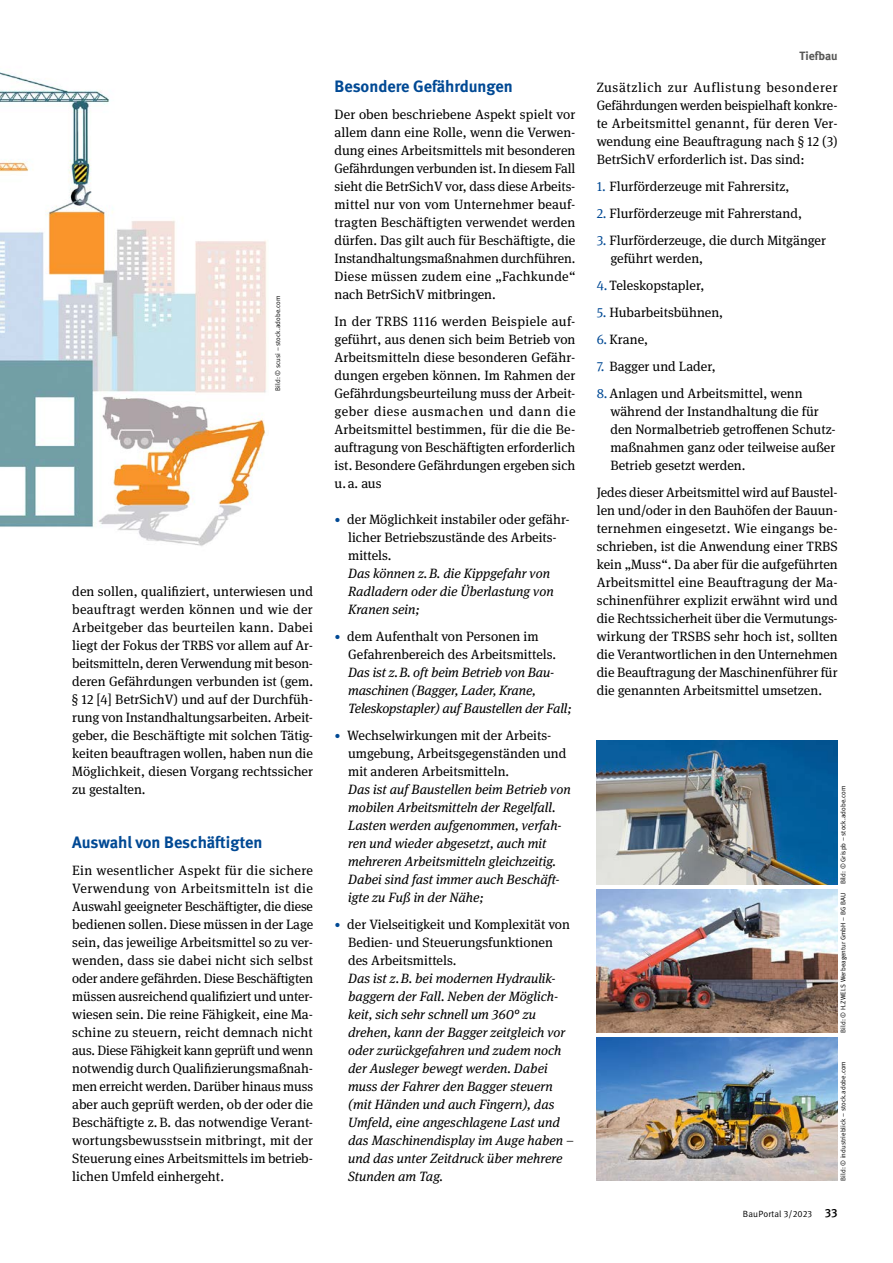
<style>
.page{position:relative;width:893px;height:1263px;background:#fff}
.page>*{position:absolute;margin:0;border:0;box-sizing:border-box;transform-origin:0 0}
.H4-Zw_Head_11pt{font:700 16.5px "DGUV Meta";color:#004994}
.p-txt{font:13.5px/18px "DGUV Meta Serif";color:#000;text-align:justify}
.p-txt_Aufz___Abstand{font:italic 13.5px/18px "DGUV Meta Serif";color:#000}
.p-txt_Aufz___Abstand-2{font:13.5px/18px "DGUV Meta Serif";color:#000}
.t1{font:700 12px "DGUV Meta";color:#575756}
.t2{font:9px "DGUV Meta";letter-spacing:.02em;color:#000}
.t3{font:6.75px "DGUV Meta";letter-spacing:.01em;color:#000}
.s1{font-size:12px;color:#004994}
.s2{font-style:italic}
.s3{font-style:normal;font-size:12px;color:#004994}
.s4{font-style:normal}
.s5{color:#004994}
.s6{font-weight:500;font-size:12px}
</style>
<div class="page">
<img style="left:1px;top:72px;width:266px;height:474px">
<img style="left:597px;top:741px;width:241px;height:143px">
<img style="left:597px;top:1037px;width:241px;height:144px">
<img style="left:597px;top:889px;width:241px;height:144px">
<p class="t3" style="left:274px;top:391px;width:96px;rotate:-90deg">Bild: © scusi – stock.adobe.com</p>
<p class="p-txt" style="left:72px;top:582px;width:242px">den sollen, qualifiziert, unterwiesen und beauftragt werden können und wie der Arbeitgeber das beurteilen kann. Dabei liegt der Fokus der TRBS vor allem auf Ar&shy;beitsmitteln, deren Verwendung mit beson&shy;deren Gefährdungen verbunden ist (gem. § 12 [4] BetrSichV) und auf der Durchfüh&shy;rung von Instandhaltungsarbeiten. Arbeit&shy;geber, die Beschäftigte mit solchen Tätig&shy;keiten beauftragen wollen, haben nun die Möglichkeit, diesen Vorgang rechtssicher zu gestalten.</p>
<h4 class="H4-Zw_Head_11pt" style="left:72px;top:832px;width:192px">Auswahl von Beschäftigten</h4>
<p class="p-txt" style="left:72px;top:861px;width:242px">Ein wesentlicher Aspekt für die sichere Verwendung von Arbeitsmitteln ist die Auswahl geeigneter Beschäftigter, die diese bedienen sollen. Diese müssen in der Lage sein, das jeweilige Arbeitsmittel so zu ver&shy;wenden, dass sie dabei nicht sich selbst oder andere gefährden. Diese Beschäftigten müssen ausreichend qualifiziert und unter&shy;wiesen sein. Die reine Fähigkeit, eine Ma&shy;schine zu steuern, reicht demnach nicht aus. Diese Fähigkeit kann geprüft und wenn notwendig durch Qualifizierungsmaßnah&shy;men erreicht werden. Darüber hinaus muss aber auch geprüft werden, ob der oder die Beschäftigte z.B. das notwendige Verant&shy;wortungsbewusstsein mitbringt, mit der Steuerung eines Arbeitsmittels im betrieb&shy;lichen Umfeld einhergeht.</p>
<h4 class="H4-Zw_Head_11pt" style="left:334px;top:76px;width:180px">Besondere Gefährdungen</h4>
<p class="p-txt" style="left:334px;top:105px;width:242px">Der oben beschriebene Aspekt spielt vor allem dann eine Rolle, wenn die Verwen&shy;dung eines Arbeitsmittels mit besonderen Gefährdungen verbunden ist. In diesem Fall sieht die BetrSichV vor, dass diese Arbeits&shy;mittel nur von vom Unternehmer beauf&shy;tragten Beschäftigten verwendet werden dürfen. Das gilt auch für Beschäftigte, die Instandhaltungsmaßnahmen durchführen.<br>Diese müssen zudem eine „Fachkunde“ nach BetrSichV mitbringen.</p>
<p class="p-txt" style="left:334px;top:312px;width:242px">In der TRBS 1116 werden Beispiele auf&shy;geführt, aus denen sich beim Betrieb von Arbeitsmitteln diese besonderen Gefähr&shy;dungen ergeben können. Im Rahmen der Gefährdungsbeurteilung muss der Arbeit&shy;geber diese ausmachen und dann die Arbeitsmittel bestimmen, für die die Be&shy;auftragung von Beschäftigten erforderlich ist. Besondere Gefährdungen ergeben sich u.a. aus</p>
<p class="p-txt_Aufz___Abstand-2" style="left:348px;top:510px;width:223px;text-indent:-14px"><span class="s1">•</span> der Möglichkeit instabiler oder gefähr&shy;licher Betriebszustände des Arbeits&shy;mittels.<br><span class="s2">Das können z.B. die Kippgefahr von<br>Radladern oder die Überlastung von<br>Kranen sein;</span></p>
<p class="p-txt_Aufz___Abstand" style="left:348px;top:627px;width:225px;text-indent:-14px"><span class="s3">•</span> <span class="s4">dem Aufenthalt von Personen im Gefahrenbereich des Arbeitsmittels.<br></span>Das ist z.B. oft beim Betrieb von Bau&shy;maschinen (Bagger, Lader, Krane, Teleskopstapler) auf Baustellen der Fall;</p>
<p class="p-txt_Aufz___Abstand" style="left:348px;top:726px;width:224px;text-indent:-14px"><span class="s3">•</span> <span class="s4">Wechselwirkungen mit der Arbeits&shy;umgebung, Arbeitsgegenständen und mit anderen Arbeitsmitteln.<br></span>Das ist auf Baustellen beim Betrieb von mobilen Arbeitsmitteln der Regelfall.<br>Lasten werden aufgenommen, verfah&shy;ren und wieder abgesetzt, auch mit mehreren Arbeitsmitteln gleichzeitig.<br>Dabei sind fast immer auch Beschäft&shy;igte zu Fuß in der Nähe;</p>
<p class="p-txt_Aufz___Abstand" style="left:348px;top:915px;width:228px;text-indent:-14px"><span class="s3">•</span> <span class="s4">der Vielseitigkeit und Komplexität von Bedien- und Steuerungsfunktionen des Arbeitsmittels.<br></span>Das ist z.B. bei modernen Hydraulik&shy;baggern der Fall. Neben der Möglich&shy;keit, sich sehr schnell um 360° zu drehen, kann der Bagger zeitgleich vor oder zurückgefahren und zudem noch der Ausleger bewegt werden. Dabei muss der Fahrer den Bagger steuern (mit Händen und auch Fingern), das Umfeld, eine angeschlagene Last und das Maschinendisplay im Auge haben – und das unter Zeitdruck über mehrere Stunden am Tag.</p>
<p class="t1" style="left:799px;top:49px;width:40px">Tiefbau</p>
<p class="p-txt" style="left:597px;top:78px;width:242px">Zusätzlich zur Auflistung besonderer Gefährdungen werden beispielhaft konkre&shy;te Arbeitsmittel genannt, für deren Ver&shy;wendung eine Beauftragung nach § 12 (3)<br>BetrSichV erforderlich ist. Das sind:</p>
<p class="p-txt" style="left:597px;top:177px;width:194px"><span class="s5">1.</span> Flurförderzeuge mit Fahrersitz,</p>
<p class="p-txt" style="left:597px;top:204px;width:207px"><span class="s5">2.</span> Flurförderzeuge mit Fahrerstand,</p>
<p class="p-txt" style="left:610px;top:231px;width:217px;text-indent:-14px"><span class="s5">3.</span> Flurförderzeuge, die durch Mitgänger geführt werden,</p>
<p class="p-txt" style="left:597px;top:276px;width:109px"><span class="s5">4.</span> Teleskopstapler,</p>
<p class="p-txt" style="left:597px;top:303px;width:128px"><span class="s5">5.</span> Hubarbeitsbühnen,</p>
<p class="p-txt" style="left:597px;top:330px;width:53px"><span class="s5">6.</span> Krane,</p>
<p class="p-txt" style="left:597px;top:357px;width:120px"><span class="s5">7.</span> Bagger und Lader,</p>
<p class="p-txt" style="left:610px;top:384px;width:227px;text-align:left;text-indent:-14px"><span class="s5">8.</span>Anlagen und Arbeitsmittel, wenn während der Instandhaltung die für den Normalbetrieb getroffenen Schutz&shy;maßnahmen ganz oder teilweise außer Betrieb gesetzt werden.</p>
<p class="p-txt" style="left:597px;top:483px;width:243px">Jedes dieser Arbeitsmittel wird auf Baustel&shy;len und/oder in den Bauhöfen der Bauun&shy;ternehmen eingesetzt. Wie eingangs be&shy;schrieben, ist die Anwendung einer TRBS kein „Muss“. Da aber für die aufgeführten Arbeitsmittel eine Beauftragung der Ma&shy;schinenführer explizit erwähnt wird und die Rechtssicherheit über die Vermutungs&shy;wirkung der TRSBS sehr hoch ist, sollten die Verantwortlichen in den Unternehmen die Beauftragung der Maschinenführer für die genannten Arbeitsmittel umsetzen.</p>
<p class="t3" style="left:839px;top:884px;width:100px;rotate:-90deg">Bild: © Grispb – stock.adobe.com</p>
<p class="t3" style="left:839px;top:1033px;width:141px;rotate:-90deg">Bild: © H.ZWEI.S Werbeagentur GmbH – BG BAU</p>
<p class="t3" style="left:839px;top:1181px;width:121px;rotate:-90deg">Bild: © industrieblick – stock.adobe.com</p>
<p class="t2" style="left:743px;top:1208px;width:96px">BauPortal 3/2023 <span class="s6">33</span></p>
</div>
